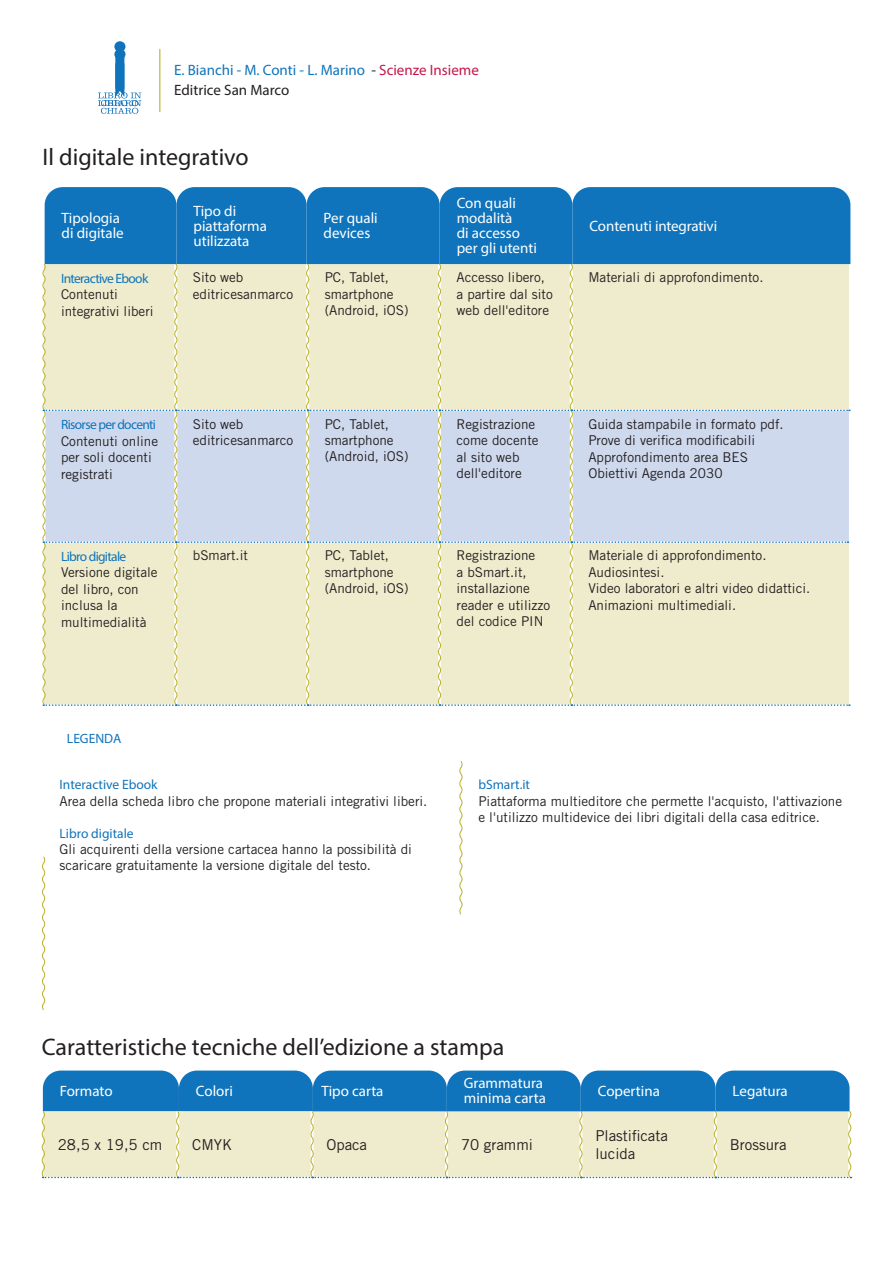
<style>
.page{position:relative;width:893px;height:1263px;background:#fff}
.page>*{position:absolute;margin:0;border:0;box-sizing:border-box;transform-origin:0 0}
.t1{font:24px "Myriad Pro";color:#231f20}
.t2{font:15px/15px "Myriad Pro";color:#fff}
.t3{font:15px/19.8px "Myriad Pro";color:#1074bc}
.t4{font:15px/18px "Trade Gothic LT Std";color:#231f20}
.t5{font:13.5px/16.5px "Trade Gothic LT Std";color:#231f20}
.t6{font:13.5px "Myriad Pro";letter-spacing:-.04em;color:#1074bc}
.t7{font:13.5px "Myriad Pro";color:#1074bc}
.s1{color:#231f20}
.s2{color:#c5164a}
</style>
<div class="page">
<hr style="left:159px;top:49px;width:1px;height:63px;background:#bbb12a">
<div style="left:114px;top:49px;width:11px;height:11px;background:#1074bc;border-radius:50%"></div>
<svg style="left:42px;top:187px;width:808px;height:519px;background:#c5d5d2"></svg>
<div style="left:114px;top:41px;width:11px;height:11px;background:#1074bc;border-radius:50%"></div>
<svg style="left:98px;top:56px;width:43px;height:58px"></svg>
<svg style="left:42px;top:856px;width:4px;height:154px"></svg>
<svg style="left:459px;top:761px;width:4px;height:154px"></svg>
<svg style="left:41px;top:1070px;width:811px;height:108px;background:#9cbfc7"></svg>
<p class="t3" style="left:174px;top:60px;width:306px">E. Bianchi - M. Conti - L. Marino <span class="s1">-</span> <span class="s2">Scienze Insieme<br></span><span class="s1">Editrice San Marco</span></p>
<p class="t1" style="left:43px;top:142px;width:208px">Il digitale integrativo</p>
<p class="t2" style="left:62px;top:210px;width:60px">Tipologia</p>
<p class="t2" style="left:62px;top:225px;width:64px">di digitale</p>
<p class="t2" style="left:193px;top:203px;width:75px">Tipo di piattaforma utilizzata</p>
<p class="t2" style="left:324px;top:210px;width:56px">Per quali devices</p>
<p class="t2" style="left:457px;top:195px;width:61px">Con quali modalità</p>
<p class="t2" style="left:457px;top:225px;width:65px">di accesso</p>
<p class="t2" style="left:457px;top:240px;width:82px">per gli utenti</p>
<p class="t2" style="left:589px;top:218px;width:129px">Contenuti integrativi</p>
<p class="t6" style="left:61px;top:270px;width:89px">Interactive Ebook</p>
<p class="t5" style="left:61px;top:286px;width:94px">Contenuti integrativi liberi</p>
<p class="t5" style="left:193px;top:269px;width:102px">Sito web editricesanmarco</p>
<p class="t5" style="left:325px;top:269px;width:85px">PC, Tablet, smartphone (Android, iOS)</p>
<p class="t5" style="left:456px;top:269px;width:98px">Accesso libero, a partire dal sito web dell'editore</p>
<p class="t5" style="left:588px;top:269px;width:177px">Materiali di approfondimento.</p>
<p class="t6" style="left:61px;top:416px;width:97px">Risorse per docenti</p>
<p class="t5" style="left:61px;top:432px;width:99px">Contenuti online per soli docenti registrati</p>
<p class="t6" style="left:61px;top:548px;width:67px">Libro digitale</p>
<p class="t5" style="left:61px;top:564px;width:98px">Versione digitale del libro, con inclusa la multimedialità</p>
<p class="t5" style="left:193px;top:415px;width:102px">Sito web editricesanmarco</p>
<p class="t5" style="left:325px;top:415px;width:85px">PC, Tablet, smartphone (Android, iOS)</p>
<p class="t5" style="left:456px;top:415px;width:84px">Registrazione come docente al sito web dell'editore</p>
<p class="t5" style="left:588px;top:415px;width:197px">Guida stampabile in formato pdf.</p>
<p class="t5" style="left:588px;top:432px;width:168px">Prove di verifica modificabili</p>
<p class="t5" style="left:588px;top:448px;width:161px">Approfondimento area BES</p>
<p class="t5" style="left:588px;top:465px;width:136px">Obiettivi Agenda 2030</p>
<p class="t5" style="left:193px;top:547px;width:57px">bSmart.it</p>
<p class="t5" style="left:325px;top:547px;width:85px">PC, Tablet, smartphone (Android, iOS)</p>
<p class="t5" style="left:456px;top:547px;width:95px">Registrazione<br>a bSmart.it, installazione reader e utilizzo del codice PIN</p>
<p class="t5" style="left:588px;top:547px;width:180px">Materiale di approfondimento.</p>
<p class="t5" style="left:588px;top:564px;width:78px">Audiosintesi.</p>
<p class="t5" style="left:588px;top:580px;width:223px">Video laboratori e altri video didattici.</p>
<p class="t5" style="left:588px;top:597px;width:149px">Animazioni multimediali.</p>
<p class="t7" style="left:67px;top:730px;width:56px">LEGENDA</p>
<p class="t7" style="left:60px;top:776px;width:100px">Interactive Ebook</p>
<p class="t5" style="left:60px;top:792px;width:369px">Area della scheda libro che propone materiali integrativi liberi.</p>
<p class="t7" style="left:60px;top:825px;width:76px">Libro digitale</p>
<p class="t5" style="left:60px;top:841px;width:354px">Gli acquirenti della versione cartacea hanno la possibilità di scaricare gratuitamente la versione digitale del testo.</p>
<p class="t7" style="left:478px;top:776px;width:53px">bSmart.it</p>
<p class="t5" style="left:478px;top:792px;width:365px">Piattaforma multieditore che permette l'acquisto, l'attivazione e l'utilizzo multidevice dei libri digitali della casa editrice.</p>
<p class="t1" style="left:42px;top:1032px;width:464px">Caratteristiche tecniche dell’edizione a stampa</p>
<p class="t2" style="left:60px;top:1083px;width:54px">Formato</p>
<p class="t2" style="left:196px;top:1083px;width:39px">Colori</p>
<p class="t2" style="left:321px;top:1083px;width:64px">Tipo carta</p>
<p class="t2" style="left:464px;top:1076px;width:84px">Grammatura minima carta</p>
<p class="t2" style="left:598px;top:1083px;width:64px">Copertina</p>
<p class="t2" style="left:733px;top:1083px;width:57px">Legatura</p>
<p class="t4" style="left:58px;top:1135px;width:106px">28,5 x 19,5 cm</p>
<p class="t4" style="left:192px;top:1135px;width:42px">CMYK</p>
<p class="t4" style="left:327px;top:1135px;width:42px">Opaca</p>
<p class="t4" style="left:461px;top:1135px;width:74px">70 grammi</p>
<p class="t4" style="left:595px;top:1126px;width:74px">Plastificata lucida</p>
<p class="t4" style="left:730px;top:1135px;width:58px">Brossura</p>
</div>
